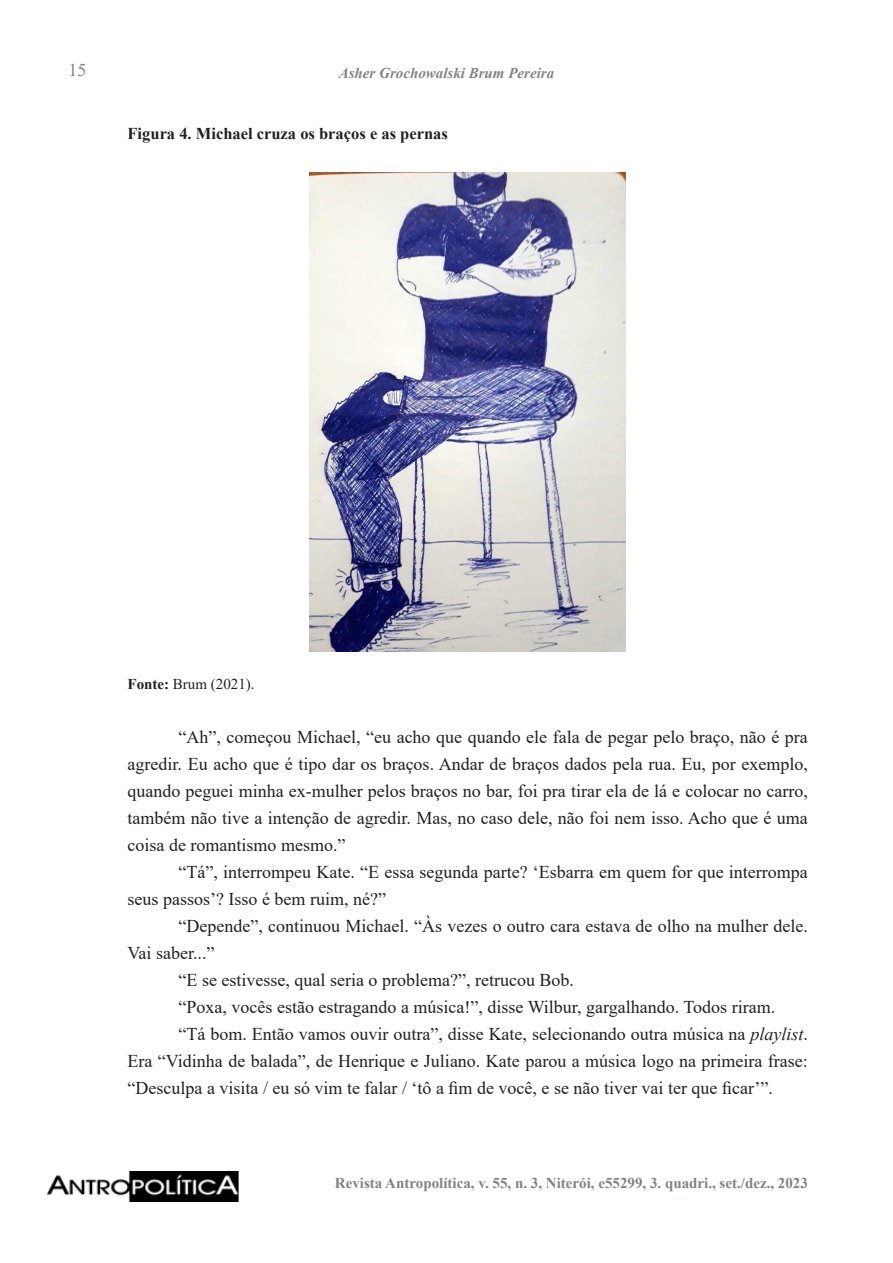
<style>
.page{position:relative;width:893px;height:1263px;background:#fff}
.page>*{position:absolute;margin:0;border:0;box-sizing:border-box;transform-origin:0 0}
.t1{font:18px/27px "Times New Roman";color:#231f20;text-align:justify}
.t2{font:18px "Times New Roman";color:#808285}
.t3{font:700 16.5px "Times New Roman";color:#231f20}
.t4{font:700 15px "Times New Roman";color:#808285}
.t5{font:italic 700 15px "Times New Roman";color:#808285}
.t6{font:15px "Times New Roman";color:#231f20}
.s1{font-weight:700}
.s2{font-style:italic}
</style>
<div class="page">
<img style="left:47px;top:1171px;width:192px;height:30px">
<img style="left:310px;top:172px;width:316px;height:480px">
<p class="t2" style="left:69px;top:58px;width:19px">15</p>
<p class="t5" style="left:339px;top:63px;width:217px">Asher Grochowalski Brum Pereira</p>
<p class="t3" style="left:128px;top:121px;width:322px">Figura 4. Michael cruza os braços e as pernas</p>
<p class="t6" style="left:128px;top:674px;width:129px"><span class="s1">Fonte:</span> Brum (2021).</p>
<p class="t1" style="left:128px;top:723px;width:682px;text-indent:51px">“Ah”, começou Michael, “eu acho que quando ele fala de pegar pelo braço, não é pra agredir. Eu acho que é tipo dar os braços. Andar de braços dados pela rua. Eu, por exemplo, quando peguei minha ex-mulher pelos braços no bar, foi pra tirar ela de lá e colocar no carro, também não tive a intenção de agredir. Mas, no caso dele, não foi nem isso. Acho que é uma coisa de romantismo mesmo.”</p>
<p class="t1" style="left:128px;top:858px;width:682px;text-indent:51px">“Tá”, interrompeu Kate. “E essa segunda parte? ‘Esbarra em quem for que interrompa seus passos’? Isso é bem ruim, né?”</p>
<p class="t1" style="left:128px;top:912px;width:682px;text-indent:51px">“Depende”, continuou Michael. “Às vezes o outro cara estava de olho na mulher dele.<br>Vai saber...”</p>
<p class="t1" style="left:179px;top:966px;width:397px">“E se estivesse, qual seria o problema?”, retrucou Bob.</p>
<p class="t1" style="left:179px;top:993px;width:598px">“Poxa, vocês estão estragando a música!”, disse Wilbur, gargalhando. Todos riram.</p>
<p class="t1" style="left:128px;top:1020px;width:682px;text-indent:51px">“Tá bom. Então vamos ouvir outra”, disse Kate, selecionando outra música na <span class="s2">playlist</span>.<br>Era “Vidinha de balada”, de Henrique e Juliano. Kate parou a música logo na primeira frase: “Desculpa a visita / eu só vim te falar / ‘tô a fim de você, e se não tiver vai ter que ficar’”.</p>
<p class="t4" style="left:335px;top:1172px;width:475px">Revista Antropolítica, v. 55, n. 3, Niterói, e55299, 3. quadri., set./dez., 2023</p>
</div>
